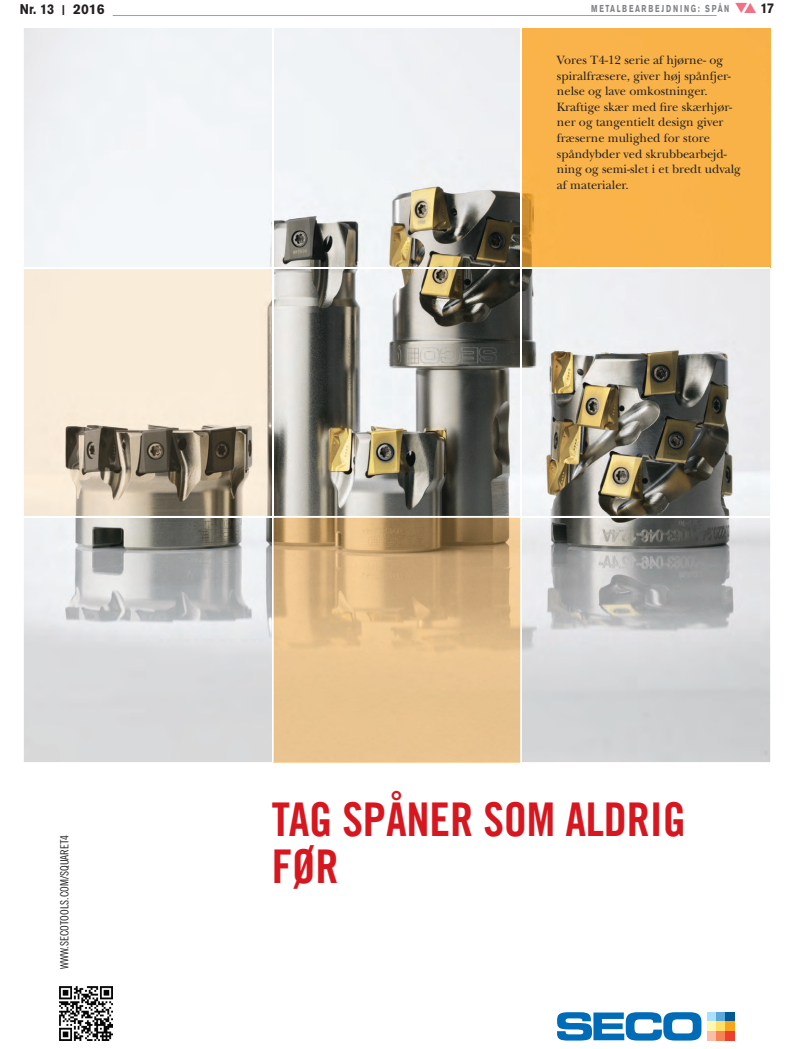
<style>
.page{position:relative;width:794px;height:1049px;background:#fff}
.page>*{position:absolute;margin:0;border:0;box-sizing:border-box;transform-origin:0 0}
.t1{font:46.6px/46.6px "Trade Gothic LT Com Bd Cn 20";letter-spacing:-.005em;color:#d7171f}
.t2{font:700 14px "Akzidenz Grotesk BE";color:#231f20;scale:.9 1}
.t3{font:12.5px/15.5px "New Baskerville IT Cfor S Tools";color:#231f20}
.t4{font:11.3px "Trade Gothic LT Com Cn 18";color:#231f20}
.t5{font:700 10px "Akzidenz Grotesk BE";letter-spacing:.245em;color:#808285;scale:.7 1}
.s1{color:#f17085}
.s2{font-size:14px;color:#231f20}
</style>
<div class="page">
<hr style="left:113px;top:15px;width:603px;height:1px;background:#9e9fa3">
<img style="left:24px;top:28px;width:746px;height:734px">
<img style="left:24px;top:269px;width:248px;height:247px">
<div style="left:522px;top:28px;width:248px;height:239px;background:#f9b34a"></div>
<img style="left:59px;top:987px;width:54px;height:53px">
<hr style="left:24px;top:267px;width:746px;height:2px;background:#fff">
<hr style="left:24px;top:516px;width:746px;height:2px;background:#fff">
<hr style="left:272px;top:28px;width:1px;height:738px;background:#fff">
<hr style="left:520px;top:28px;width:2px;height:738px;background:#fff">
<div style="left:707px;top:1013px;width:9px;height:9px;background:#aae0f9"></div>
<div style="left:707px;top:1022px;width:9px;height:9px;background:#fff8ae"></div>
<div style="left:707px;top:1031px;width:9px;height:9px;background:#fabda6"></div>
<div style="left:716px;top:1013px;width:9px;height:9px;background:#5ba8dc"></div>
<div style="left:716px;top:1022px;width:9px;height:9px;background:#ffdf68"></div>
<div style="left:716px;top:1031px;width:9px;height:9px;background:#f58355"></div>
<div style="left:725px;top:1013px;width:9px;height:9px;background:#015a92"></div>
<div style="left:725px;top:1022px;width:9px;height:9px;background:#f9a51b"></div>
<div style="left:725px;top:1031px;width:9px;height:9px;background:#ef3e2e"></div>
<svg style="left:557px;top:1012px;width:144px;height:28px"></svg>
<hr style="left:274px;top:762px;width:246px;height:1px;background:#fed7a0">
<img style="left:274px;top:518px;width:246px;height:244px">
<p class="t2" style="left:20px;top:4px;width:96px">Nr. 13 I 2016</p>
<p class="t5" style="left:591px;top:5px;width:263px">METALBEARBEJDNING: SPÅN <span class="s1">❑</span> <span class="s2">17</span></p>
<p class="t3" style="left:557px;top:54px;width:185px">Vores T4-12 serie af hjørne- og spiralfræsere, giver høj spånfjer&shy;nelse og lave omkostninger.<br>Kraftige skær med fire skærhjør&shy;ner og tangentielt design giver fræserne mulighed for store spåndybder ved skrubbearbejd&shy;ning og semi-slet i et bredt udvalg af materialer.</p>
<p class="t4" style="left:58px;top:969px;width:136px;rotate:-90deg">WWW.SECOTOOLS.COM/SQUARET4</p>
<p class="t1" style="left:272px;top:796px;width:416px">TAG SPÅNER SOM ALDRIG<br>FØR</p>
</div>
